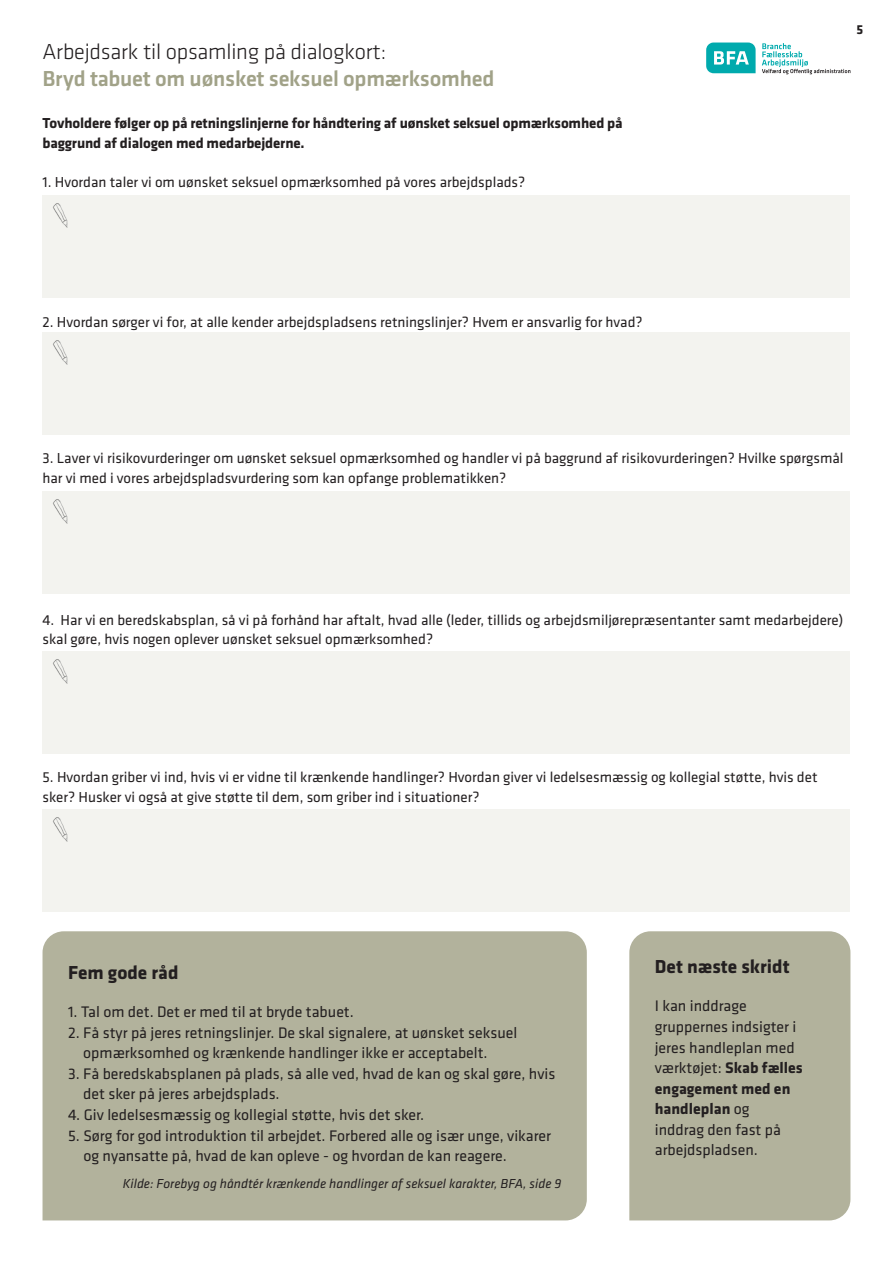
<style>
.page{position:relative;width:893px;height:1263px;background:#fff}
.page>*{position:absolute;margin:0;border:0;box-sizing:border-box;transform-origin:0 0}
.t1{font:500 22.5px "Klavika";letter-spacing:-.01em;color:#a1a288}
.t2{font:300 22.5px "Klavika";letter-spacing:-.01em;color:#231f20}
.t3{font:700 19.5px "Klavika";color:#231f20}
.t4{font:15.9px/20.5px "Klavika";color:#231f20}
.t5{font:15px/19.5px "Klavika";color:#231f20}
.t6{font:700 15px/19.5px "Klavika";letter-spacing:-.01em;color:#231f20}
.t7{font:italic 13.5px "Klavika";color:#231f20}
.t8{font:700 13.5px "Klavika Basic";color:#231f20}
.s1{font-weight:700}
</style>
<div class="page">
<svg style="left:706px;top:43px;width:50px;height:30px"></svg>
<svg style="left:762px;top:43px;width:88px;height:31px"></svg>
<div style="left:43px;top:931px;width:544px;height:289px;background:#b2b29c"></div>
<div style="left:629px;top:931px;width:221px;height:289px;background:#b2b29c"></div>
<div style="left:43px;top:195px;width:807px;height:102px;background:#f3f3ef"></div>
<img style="left:53px;top:203px;width:15px;height:25px">
<div style="left:43px;top:332px;width:807px;height:102px;background:#f3f3ef"></div>
<img style="left:53px;top:340px;width:15px;height:25px">
<div style="left:43px;top:491px;width:807px;height:102px;background:#f3f3ef"></div>
<img style="left:53px;top:499px;width:15px;height:25px">
<div style="left:43px;top:651px;width:807px;height:102px;background:#f3f3ef"></div>
<img style="left:53px;top:659px;width:15px;height:25px">
<div style="left:43px;top:810px;width:807px;height:102px;background:#f3f3ef"></div>
<img style="left:53px;top:817px;width:15px;height:25px">
<h1 class="t2" style="left:43px;top:38px;width:345px">Arbejdsark til opsamling på dialogkort:</h1>
<h1 class="t1" style="left:43px;top:64px;width:453px">Bryd tabuet om uønsket seksuel opmærksomhed</h1>
<p class="t6" style="left:43px;top:113px;width:582px">Tovholdere følger op på retningslinjerne for håndtering af uønsket seksuel opmærksomhed på baggrund af dialogen med medarbejderne.</p>
<p class="t5" style="left:43px;top:171px;width:484px">1. Hvordan taler vi om uønsket seksuel opmærksomhed på vores arbejdsplads?</p>
<p class="t8" style="left:856px;top:19px;width:8px">5</p>
<p class="t5" style="left:43px;top:312px;width:602px">2. Hvordan sørger vi for, at alle kender arbejdspladsens retningslinjer? Hvem er ansvarlig for hvad?</p>
<p class="t5" style="left:43px;top:448px;width:802px">3. Laver vi risikovurderinger om uønsket seksuel opmærksomhed og handler vi på baggrund af risikovurderingen? Hvilke spørgsmål har vi med i vores arbejdspladsvurdering som kan opfange problematikken?</p>
<p class="t5" style="left:43px;top:609px;width:802px">4. Har vi en beredskabsplan, så vi på forhånd har aftalt, hvad alle (leder, tillids og arbejdsmiljørepræsentanter samt medarbejdere) skal gøre, hvis nogen oplever uønsket seksuel opmærksomhed?</p>
<p class="t5" style="left:43px;top:767px;width:776px">5. Hvordan griber vi ind, hvis vi er vidne til krænkende handlinger? Hvordan giver vi ledelsesmæssig og kollegial støtte, hvis det sker? Husker vi også at give støtte til dem, som griber ind i situationer?</p>
<h2 class="t3" style="left:68px;top:958px;width:112px">Fem gode råd</h2>
<p class="t4" style="left:68px;top:1001px;width:287px">1. Tal om det. Det er med til at bryde tabuet.</p>
<p class="t4" style="left:83px;top:1022px;width:436px;text-indent:-15px">2. Få styr på jeres retningslinjer. De skal signalere, at uønsket seksuel opmærksomhed og krænkende handlinger ikke er acceptabelt.</p>
<p class="t4" style="left:83px;top:1063px;width:474px;text-indent:-15px">3. Få beredskabsplanen på plads, så alle ved, hvad de kan og skal gøre, hvis det sker på jeres arbejdsplads.</p>
<p class="t4" style="left:68px;top:1104px;width:358px">4. Giv ledelsesmæssig og kollegial støtte, hvis det sker.</p>
<p class="t4" style="left:83px;top:1124px;width:469px;text-indent:-15px">5. Sørg for god introduktion til arbejdet. Forbered alle og især unge, vikarer og nyansatte på, hvad de kan opleve - og hvordan de kan reagere.</p>
<p class="t7" style="left:123px;top:1174px;width:440px">Kilde: Forebyg og håndtér krænkende handlinger af seksuel karakter, BFA, side 9</p>
<h2 class="t3" style="left:655px;top:952px;width:136px">Det næste skridt</h2>
<p class="t4" style="left:655px;top:995px;width:149px">I kan inddrage gruppernes indsigter i jeres handleplan med værktøjet: <span class="s1">Skab fælles engagement med en handleplan</span> og inddrag den fast på arbejdspladsen.</p>
</div>
